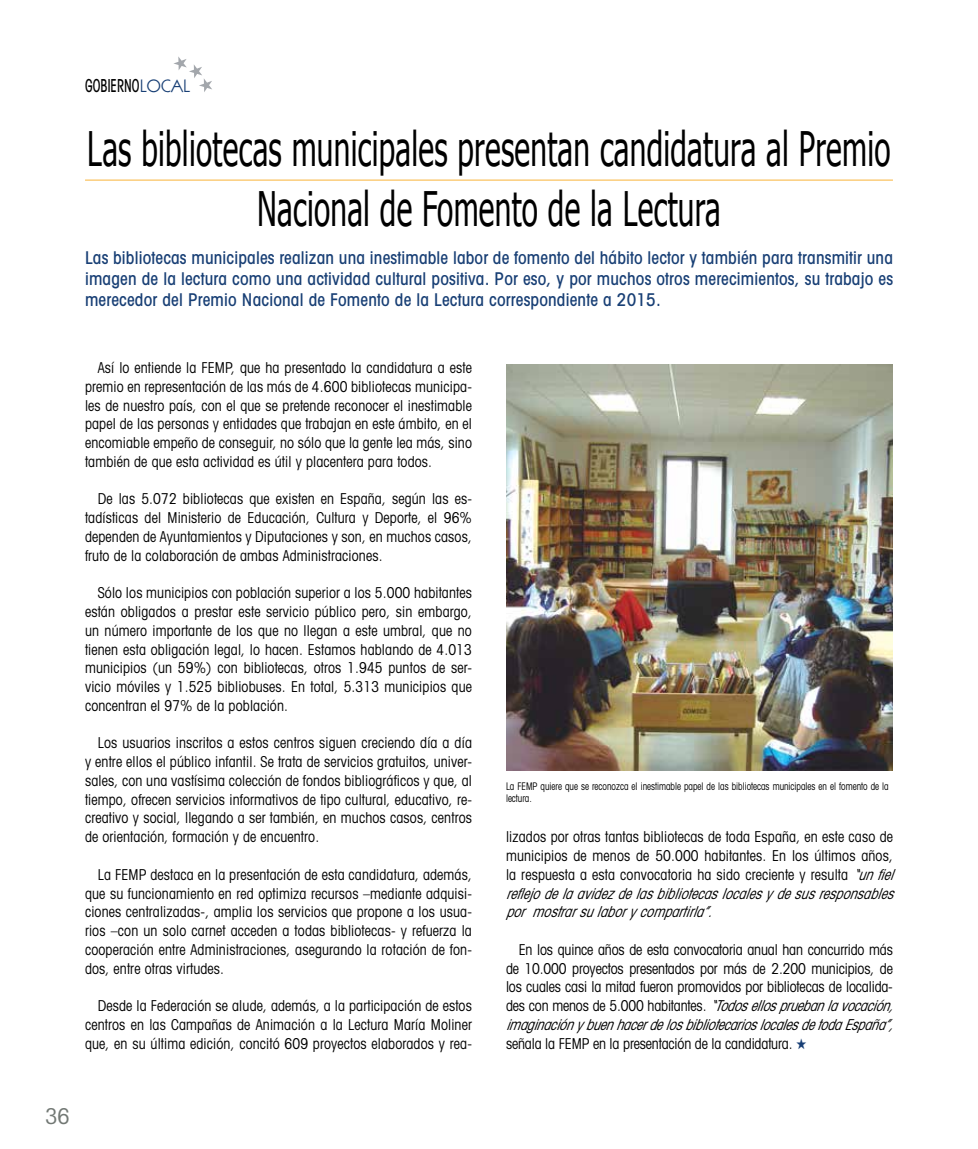
<style>
.page{position:relative;width:978px;height:1149px;background:#fff}
.page>*{position:absolute;margin:0;border:0;box-sizing:border-box;transform-origin:0 0}
.t1{font:47.55px/60px "Tahoma";letter-spacing:.01em;color:#000;text-align:center;scale:.62 1}
.t2{font:condensed 21.75px "Avant Garde";color:#727874}
.t3{font:500 condensed 17.85px "Avant Garde";letter-spacing:.01em;color:#000;scale:.7 1}
.t4{font:500 condensed 17.55px/20.7px "Avant Garde";letter-spacing:.01em;color:#183f75;text-align:justify}
.t5{font:condensed 15px/18.8px "Avant Garde";letter-spacing:.01em;color:#000;text-align:justify;scale:.93 1}
.t6{font:condensed 15px/18.8px "Avant Garde";letter-spacing:-.01em;color:#000;scale:.93 1}
.t7{font:condensed 10.5px/12px "Avant Garde";color:#000;scale:.86 1}
.s1{font-family:"Itc Kabel";font-weight:400;font-stretch:normal;font-size:18px;color:#183f75}
.s2{font-style:italic}
.s3{color:#183f75}
</style>
<div class="page">
<svg style="left:173px;top:56px;width:39px;height:36px"></svg>
<hr style="left:85px;top:179px;width:808px;height:2px;background:#fbcd7b">
<img style="left:506px;top:365px;width:387px;height:405px">
<p class="t3" style="left:85px;top:74px;width:152px">GOBIERNO<span class="s1">LOCAL</span></p>
<h1 class="t1" style="left:87px;top:117px;width:1297px">Las bibliotecas municipales presentan candidatura al Premio<br>Nacional de Fomento de la Lectura</h1>
<p class="t4" style="left:85px;top:247px;width:810px">Las bibliotecas municipales realizan una inestimable labor de fomento del hábito lector y también para transmitir una imagen de la lectura como una actividad cultural positiva. Por eso, y por muchos otros merecimientos, su trabajo es merecedor del Premio Nacional de Fomento de la Lectura correspondiente a 2015.</p>
<p class="t5" style="left:85px;top:358px;width:418px;text-indent:13px">Así lo entiende la FEMP, que ha presentado la candidatura a este premio en representación de las más de 4.600 bibliotecas municipa&shy;les de nuestro país, con el que se pretende reconocer el inestimable papel de las personas y entidades que trabajan en este ámbito, en el encomiable empeño de conseguir, no sólo que la gente lea más, sino también de que esta actividad es útil y placentera para todos.</p>
<p class="t5" style="left:85px;top:489px;width:418px;text-indent:13px">De las 5.072 bibliotecas que existen en España, según las es&shy;tadísticas del Ministerio de Educación, Cultura y Deporte, el 96% dependen de Ayuntamientos y Diputaciones y son, en muchos casos, fruto de la colaboración de ambas Administraciones.</p>
<p class="t5" style="left:85px;top:583px;width:418px;text-indent:13px">Sólo los municipios con población superior a los 5.000 habitantes están obligados a prestar este servicio público pero, sin embargo, un número importante de los que no llegan a este umbral, que no tienen esta obligación legal, lo hacen. Estamos hablando de 4.013 municipios (un 59%) con bibliotecas, otros 1.945 puntos de ser&shy;vicio móviles y 1.525 bibliobuses. En total, 5.313 municipios que concentran el 97% de la población.</p>
<p class="t5" style="left:85px;top:733px;width:418px;text-indent:13px">Los usuarios inscritos a estos centros siguen creciendo día a día y entre ellos el público infantil. Se trata de servicios gratuitos, univer&shy;sales, con una vastísima colección de fondos bibliográficos y que, al tiempo, ofrecen servicios informativos de tipo cultural, educativo, re&shy;creativo y social, llegando a ser también, en muchos casos, centros de orientación, formación y de encuentro.</p>
<p class="t5" style="left:85px;top:864px;width:418px;text-indent:13px">La FEMP destaca en la presentación de esta candidatura, además, que su funcionamiento en red optimiza recursos –mediante adquisi&shy;ciones centralizadas-, amplia los servicios que propone a los usua&shy;rios –con un solo carnet acceden a todas bibliotecas- y refuerza la cooperación entre Administraciones, asegurando la rotación de fon&shy;dos, entre otras virtudes.</p>
<p class="t5" style="left:85px;top:995px;width:418px;text-indent:13px">Desde la Federación se alude, además, a la participación de estos centros en las Campañas de Animación a la Lectura María Moliner que, en su última edición, concitó 609 proyectos elaborados y rea-</p>
<p class="t7" style="left:506px;top:779px;width:447px">La FEMP quiere que se reconozca el inestimable papel de las bibliotecas municipales en el fomento de la lectura.</p>
<p class="t5" style="left:506px;top:826px;width:425px;text-align:left">lizados por otras tantas bibliotecas de toda España, en este caso de municipios de menos de 50.000 habitantes. En los últimos años, la respuesta a esta convocatoria ha sido creciente y resulta <span class="s2">“unfiel reflejodelaavidezdelasbibliotecaslocalesy desusresponsables por mostrarsulabory compartirla”.</span></p>
<p class="t6" style="left:506px;top:939px;width:425px;text-indent:13px">En los quince años de esta convocatoria anual han concurrido más de 10.000 proyectos presentados por más de 2.200 municipios, de los cuales casi la mitad fueron promovidos por bibliotecas de localida&shy;d e s c o n m e n o s d e 5 . 0 0 0 h a b i t a n t e s . <span class="s2">“Todosellospruebanlavocación, imaginacióny buenhacerdelosbibliotecarioslocalesdetodaEspaña”, </span>señala la FEMP en la presentación de la candidatura. <span class="s3">★</span></p>
<h2 class="t2" style="left:45px;top:1101px;width:26px">36</h2>
</div>
